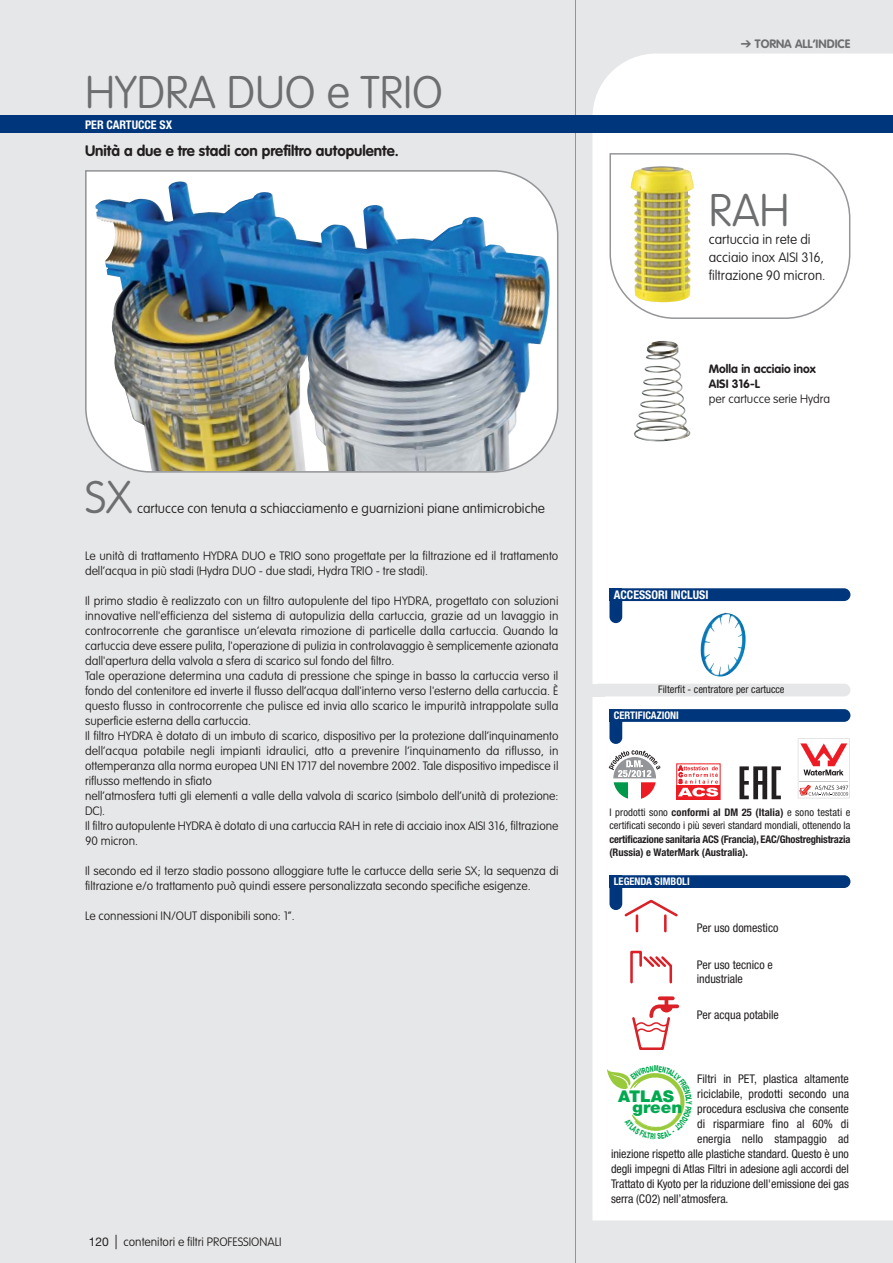
<style>
.page{position:relative;width:893px;height:1263px;background:#e6e7e8}
.page>*{position:absolute;margin:0;border:0;box-sizing:border-box;transform-origin:0 0}
.t1{font:100 45px "VAG Rounded";color:#6d6e70}
.t2{font:900 16.2px "Helvetica Neue";color:#00a94f}
.t3{font:700 15px "VAG Rounded";color:#231f20}
.t4{font:100 13.5px/18px "VAG Rounded";color:#231f20}
.t5{font:100 12px/15px "VAG Rounded";color:#231f20}
.t6{font:condensed 12px/13.5px "Helvetica Neue";color:#231f20}
.t7{font:700 condensed 12px "Helvetica Neue";color:#fff}
.t8{font:700 12px/15px "VAG Rounded";color:#231f20}
.t9{font:700 12px "VAG Rounded";color:#6d6e70}
.t10{font:condensed 10.5px/13.5px "Helvetica Neue";color:#231f20}
.t11{font:700 condensed 10.5px/13.5px "Helvetica Neue";letter-spacing:-.02em;color:#231f20}
.t12{font:700 condensed 10.5px "Helvetica Neue";color:#fff}
.s1{font-family:"Helvetica Neue";font-weight:400}
.s2{font-family:"Avant Garde";font-weight:400;font-size:14.4px}
.s3{font-weight:700}
</style>
<div class="page">
<div style="left:592px;top:54px;width:301px;height:1166px;background:#fff"></div>
<hr style="left:575px;top:0;width:1px;height:1263px;background:#939598">
<img style="left:85px;top:170px;width:473px;height:303px">
<div style="left:609px;top:588px;width:13px;height:13px;background:#00367b"></div>
<div style="left:609px;top:588px;width:241px;height:13px;background:#00367b;border-radius:6px"></div>
<div style="left:609px;top:588px;width:13px;height:35px;background:#00367b;border-radius:6px"></div>
<div style="left:592px;top:684px;width:258px;height:12px;background:#e6e7e8;border-radius:6px"></div>
<div style="left:592px;top:684px;width:13px;height:12px;background:#e6e7e8"></div>
<img style="left:701px;top:613px;width:45px;height:63px">
<svg style="left:622px;top:898px;width:58px;height:33px;background:#fae3e4"></svg>
<svg style="left:629px;top:949px;width:43px;height:36px;background:#f7d1d2"></svg>
<div style="left:609px;top:875px;width:13px;height:13px;background:#00367b"></div>
<div style="left:609px;top:875px;width:241px;height:13px;background:#00367b;border-radius:6px"></div>
<div style="left:609px;top:875px;width:13px;height:35px;background:#00367b;border-radius:6px"></div>
<svg style="left:660px;top:996px;width:13px;height:2px"></svg>
<svg style="left:630px;top:998px;width:51px;height:53px;background:#f7d3d4"></svg>
<div style="left:609px;top:153px;width:241px;height:166px;background:#fff"></div>
<img style="left:630px;top:166px;width:64px;height:136px">
<img style="left:634px;top:341px;width:56px;height:100px">
<div style="left:0;top:116px;width:893px;height:17px;background:#00367b"></div>
<div style="left:609px;top:709px;width:13px;height:13px;background:#00367b"></div>
<div style="left:609px;top:709px;width:241px;height:13px;background:#00367b;border-radius:6px"></div>
<div style="left:609px;top:709px;width:13px;height:35px;background:#00367b;border-radius:6px"></div>
<div style="left:676px;top:764px;width:44px;height:36px;border:1px solid #ed1c24"></div>
<svg style="left:676px;top:785px;width:44px;height:14px"></svg>
<svg style="left:678px;top:766px;width:40px;height:30px"></svg>
<svg style="left:739px;top:766px;width:42px;height:33px"></svg>
<div style="left:797px;top:737px;width:53px;height:62px;background:#f6f6f7"></div>
<svg style="left:798px;top:738px;width:52px;height:60px"></svg>
<svg style="left:609px;top:750px;width:51px;height:50px;background:#d4d4d5"></svg>
<svg style="left:614px;top:782px;width:14px;height:18px"></svg>
<svg style="left:641px;top:782px;width:15px;height:18px"></svg>
<svg style="left:607px;top:1065px;width:85px;height:74px;background:#f2f8e6"></svg>
<h1 class="t1" style="left:85px;top:73px;width:359px">HYDRA DUO e TRIO</h1>
<p class="t7" style="left:85px;top:121px;width:89px">PER CARTUCCE SX</p>
<p class="t3" style="left:85px;top:145px;width:315px">Unità a due e tre stadi con prefiltro autopulente.</p>
<h1 class="t1" style="left:85px;top:478px;width:49px">SX</h1>
<p class="t4" style="left:137px;top:500px;width:409px">cartucce con tenuta a schiacciamento e guarnizioni piane antimicrobiche</p>
<p class="t5" style="left:85px;top:549px;width:475px">Le unità di trattamento HYDRA DUO e TRIO sono progettate per la filtrazione ed il trattamento dell’acqua in più stadi (Hydra DUO - due stadi, Hydra TRIO - tre stadi).</p>
<p class="t5" style="left:85px;top:594px;width:475px">Il primo stadio è realizzato con un filtro autopulente del tipo HYDRA, progettato con soluzioni innovative nell'efficienza del sistema di autopulizia della cartuccia, grazie ad un lavaggio in controcorrente che garantisce un’elevata rimozione di particelle dalla cartuccia. Quando la cartuccia deve essere pulita, l'operazione di pulizia in controlavaggio è semplicemente azionata dall'apertura della valvola a sfera di scarico sul fondo del filtro.<br>Tale operazione determina una caduta di pressione che spinge in basso la cartuccia verso il fondo del contenitore ed inverte il flusso dell’acqua dall'interno verso l'esterno della cartuccia. È questo flusso in controcorrente che pulisce ed invia allo scarico le impurità intrappolate sulla superficie esterna della cartuccia.<br>Il filtro HYDRA è dotato di un imbuto di scarico, dispositivo per la protezione dall’inquinamento dell’acqua potabile negli impianti idraulici, atto a prevenire l’inquinamento da riflusso, in ottemperanza alla norma europea UNI EN 1717 del novembre 2002. Tale dispositivo impedisce il riflusso mettendo in sfiato<br>nell’atmosfera tutti gli elementi a valle della valvola di scarico (simbolo dell’unità di protezione:<br>DC).<br>Il filtro autopulente HYDRA è dotato di una cartuccia RAH in rete di acciaio inox AISI 316, filtrazione 90 micron.</p>
<p class="t5" style="left:85px;top:864px;width:475px">Il secondo ed il terzo stadio possono alloggiare tutte le cartucce della serie SX; la sequenza di filtrazione e/o trattamento può quindi essere personalizzata secondo specifiche esigenze.</p>
<p class="t5" style="left:85px;top:909px;width:211px">Le connessioni IN/OUT disponibili sono: 1”.</p>
<p class="t5" style="left:89px;top:1235px;width:194px"><span class="s1">120</span> <span class="s2">|</span> contenitori e filtri PROFESSIONALI</p>
<p class="t9" style="left:741px;top:39px;width:111px">➔ TORNA ALL’INDICE</p>
<h1 class="t1" style="left:709px;top:191px;width:82px">RAH</h1>
<p class="t4" style="left:709px;top:231px;width:118px">cartuccia in rete di acciaio inox AISI 316, filtrazione 90 micron.</p>
<p class="t8" style="left:709px;top:362px;width:109px">Molla in acciaio inox<br>AISI 316-L</p>
<p class="t5" style="left:709px;top:392px;width:123px">per cartucce serie Hydra</p>
<p class="t7" style="left:614px;top:591px;width:96px">ACCESSORI INCLUSI</p>
<p class="t10" style="left:658px;top:683px;width:128px">Filterfit - centratore per cartucce</p>
<p class="t12" style="left:614px;top:712px;width:67px">CERTIFICAZIONI</p>
<p class="t10" style="left:609px;top:806px;width:242px">I prodotti sono <span class="s3">conformi al DM 25 (Italia)</span> e sono testati e certificati secondo i più severi standard mondiali, ottenendo la</p>
<p class="t11" style="left:609px;top:833px;width:242px">certificazione sanitaria ACS (Francia), EAC/Ghostreghistrazia (Russia) e WaterMark (Australia).</p>
<p class="t12" style="left:614px;top:878px;width:77px">LEGENDA SIMBOLI</p>
<p class="t6" style="left:697px;top:922px;width:83px">Per uso domestico</p>
<p class="t6" style="left:697px;top:959px;width:78px">Per uso tecnico e industriale</p>
<p class="t6" style="left:697px;top:1009px;width:84px">Per acqua potabile</p>
<p class="t6" style="left:697px;top:1073px;width:153px">Filtri in PET, plastica altamente</p>
<p class="t6" style="left:697px;top:1088px;width:153px">riciclabile, prodotti secondo una</p>
<p class="t6" style="left:697px;top:1103px;width:153px">procedura esclusiva che consente</p>
<p class="t6" style="left:697px;top:1118px;width:153px">di risparmiare fino al 60% di</p>
<p class="t6" style="left:697px;top:1133px;width:153px">energia nello stampaggio ad</p>
<p class="t6" style="left:611px;top:1148px;width:239px">iniezione rispetto alle plastiche standard. Questo è uno</p>
<p class="t6" style="left:611px;top:1163px;width:239px">degli impegni di Atlas Filtri in adesione agli accordi del</p>
<p class="t6" style="left:611px;top:1178px;width:239px">Trattato di Kyoto per la riduzione dell'emissione dei gas</p>
<p class="t6" style="left:611px;top:1193px;width:119px">serra (CO2) nell’atmosfera.</p>
<h2 class="t2" style="left:618px;top:1090px;width:57px">ATLAS</h2>
<h2 class="t2" style="left:633px;top:1101px;width:51px">green</h2>
</div>
